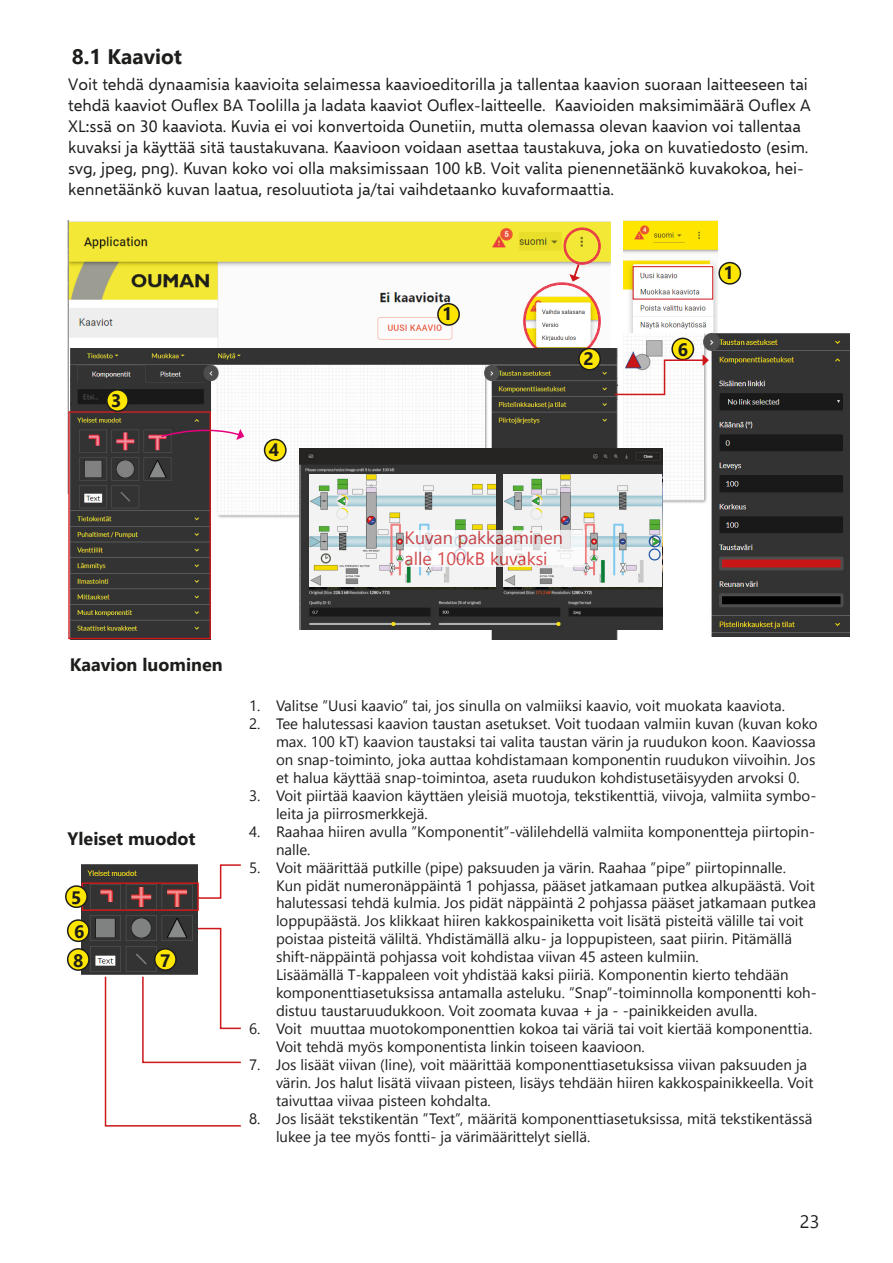
<style>
.page{position:relative;width:893px;height:1263px;background:#fff}
.page>*{position:absolute;margin:0;border:0;box-sizing:border-box;transform-origin:0 0}
.Otsikko_no_language_22_24{font:700 21px "Nirmala UI";color:#1d1d1b}
.t1{font:700 18px "Nirmala UI";color:#1d1d1b}
.t2{font:18px/21px "Nirmala UI";color:#cd171a}
.t3{font:18px "Nirmala UI";color:#1d1d1b}
.Ingressi_10_12_no-language{font:16.5px/21px "Selawik";color:#1d1d1b}
.t4{font:15px/18px "Nirmala UI";color:#1d1d1b}
</style>
<div class="page">
<img style="left:81px;top:864px;width:117px;height:110px">
<img style="left:68px;top:221px;width:542px;height:273px">
<div style="left:564px;top:228px;width:37px;height:37px;border:1px solid #e73247;border-radius:50%"></div>
<div style="left:565px;top:229px;width:35px;height:35px;border:1px solid #e73247;border-radius:50%"></div>
<div style="left:565px;top:229px;width:34px;height:34px;border:1px solid #e73247;border-radius:50%"></div>
<img style="left:526px;top:296px;width:73px;height:52px">
<svg style="left:569px;top:264px;width:11px;height:18px"></svg>
<img style="left:71px;top:348px;width:547px;height:291px">
<svg style="left:159px;top:424px;width:85px;height:16px"></svg>
<div style="left:438px;top:304px;width:21px;height:21px;background:#ffe600;border-radius:50%"></div>
<div style="left:437px;top:303px;width:23px;height:23px;border:2px solid #1d1d1b;border-radius:50%"></div>
<div style="left:719px;top:263px;width:21px;height:21px;background:#ffe600;border-radius:50%"></div>
<div style="left:718px;top:262px;width:23px;height:23px;border:2px solid #1d1d1b;border-radius:50%"></div>
<div style="left:265px;top:439px;width:21px;height:22px;background:#ffe600;border-radius:50%"></div>
<div style="left:264px;top:439px;width:23px;height:22px;border:2px solid #1d1d1b;border-radius:50%"></div>
<div style="left:579px;top:348px;width:21px;height:22px;background:#ffe600;border-radius:50%"></div>
<div style="left:578px;top:348px;width:23px;height:22px;border:2px solid #1d1d1b;border-radius:50%"></div>
<div style="left:68px;top:411px;width:143px;height:228px;border:1px solid #cd171a"></div>
<svg style="left:197px;top:864px;width:44px;height:35px"></svg>
<div style="left:82px;top:882px;width:117px;height:29px;border:2px solid #cd171a"></div>
<img style="left:623px;top:221px;width:94px;height:112px">
<div style="left:633px;top:266px;width:80px;height:33px;border:1px solid #cd171a"></div>
<div style="left:107px;top:390px;width:21px;height:21px;background:#ffe600;border-radius:50%"></div>
<div style="left:106px;top:389px;width:23px;height:23px;border:2px solid #1d1d1b;border-radius:50%"></div>
<div style="left:68px;top:920px;width:21px;height:21px;background:#ffe600;border-radius:50%"></div>
<div style="left:67px;top:919px;width:23px;height:23px;border:2px solid #1d1d1b;border-radius:50%"></div>
<svg style="left:104px;top:927px;width:137px;height:200px"></svg>
<div style="left:68px;top:949px;width:21px;height:21px;background:#ffe600;border-radius:50%"></div>
<div style="left:67px;top:948px;width:23px;height:23px;border:2px solid #1d1d1b;border-radius:50%"></div>
<div style="left:155px;top:949px;width:21px;height:21px;background:#ffe600;border-radius:50%"></div>
<div style="left:154px;top:948px;width:23px;height:23px;border:2px solid #1d1d1b;border-radius:50%"></div>
<img style="left:623px;top:333px;width:226px;height:303px">
<div style="left:672px;top:338px;width:21px;height:22px;background:#ffe600;border-radius:50%"></div>
<div style="left:671px;top:338px;width:23px;height:22px;border:2px solid #1d1d1b;border-radius:50%"></div>
<svg style="left:613px;top:354px;width:96px;height:42px"></svg>
<div style="left:66px;top:886px;width:21px;height:21px;background:#ffe600;border-radius:50%"></div>
<div style="left:65px;top:885px;width:23px;height:23px;border:2px solid #1d1d1b;border-radius:50%"></div>
<img style="left:299px;top:448px;width:363px;height:182px">
<img style="left:309px;top:474px;width:187px;height:112px">
<img style="left:503px;top:474px;width:159px;height:112px">
<svg style="left:405px;top:531px;width:180px;height:36px"></svg>
<p class="Otsikko_no_language_22_24" style="left:72px;top:39px;width:112px">8.1 Kaaviot</p>
<p class="Ingressi_10_12_no-language" style="left:68px;top:74px;width:744px">Voit tehdä dynaamisia kaavioita selaimessa kaavioeditorilla ja tallentaa kaavion suoraan laitteeseen tai tehdä kaaviot Ouflex BA Toolilla ja ladata kaaviot Ouflex-laitteelle. Kaavioiden maksimimäärä Ouflex A XL:ssä on 30 kaaviota. Kuvia ei voi konvertoida Ounetiin, mutta olemassa olevan kaavion voi tallentaa kuvaksi ja käyttää sitä taustakuvana. Kaavioon voidaan asettaa taustakuva, joka on kuvatiedosto (esim. svg, jpeg, png). Kuvan koko voi olla maksimissaan 100 kB. Voit valita pienennetäänkö kuvakokoa, hei&shy;kennetäänkö kuvan laatua, resoluutiota ja/tai vaihdetaanko kuvaformaattia.</p>
<p class="t1" style="left:111px;top:385px;width:12px">3</p>
<p class="t1" style="left:269px;top:435px;width:12px">4</p>
<p class="t1" style="left:442px;top:299px;width:12px">1</p>
<p class="t1" style="left:583px;top:344px;width:12px">2</p>
<p class="t2" style="left:405px;top:526px;width:160px">Kuvan pakkaaminen alle 100kB kuvaksi</p>
<p class="t1" style="left:678px;top:335px;width:12px">6</p>
<p class="t1" style="left:724px;top:258px;width:12px">1</p>
<p class="t1" style="left:70px;top:650px;width:154px">Kaavion luominen</p>
<p class="t1" style="left:68px;top:824px;width:130px">Yleiset muodot</p>
<p class="t1" style="left:71px;top:883px;width:12px">5</p>
<p class="t1" style="left:74px;top:917px;width:12px">6</p>
<p class="t1" style="left:73px;top:946px;width:12px">8</p>
<p class="t1" style="left:160px;top:946px;width:12px">7</p>
<p class="t4" style="left:249px;top:695px;width:537px">1. Valitse ”Uusi kaavio” tai, jos sinulla on valmiiksi kaavio, voit muokata kaaviota.</p>
<p class="t4" style="left:276px;top:713px;width:543px;text-indent:-27px">2. Tee halutessasi kaavion taustan asetukset. Voit tuodaan valmiin kuvan (kuvan koko max. 100 kT) kaavion taustaksi tai valita taustan värin ja ruudukon koon. Kaaviossa on snap-toiminto, joka auttaa kohdistamaan komponentin ruudukon viivoihin. Jos et halua käyttää snap-toimintoa, aseta ruudukon kohdistusetäisyyden arvoksi 0.</p>
<p class="t4" style="left:276px;top:785px;width:542px;text-indent:-27px">3. Voit piirtää kaavion käyttäen yleisiä muotoja, tekstikenttiä, viivoja, valmiita symbo&shy;leita ja piirrosmerkkejä.</p>
<p class="t4" style="left:276px;top:821px;width:541px;text-indent:-27px">4. Raahaa hiiren avulla ”Komponentit”-välilehdellä valmiita komponentteja piirtopin&shy;nalle.</p>
<p class="t4" style="left:276px;top:857px;width:540px;text-indent:-27px">5. Voit määrittää putkille (pipe) paksuuden ja värin. Raahaa ”pipe” piirtopinnalle.<br>Kun pidät numeronäppäintä 1 pohjassa, pääset jatkamaan putkea alkupäästä. Voit</p>
<p class="t4" style="left:276px;top:893px;width:542px">halutessasi tehdä kulmia. Jos pidät näppäintä 2 pohjassa pääset jatkamaan putkea loppupäästä. Jos klikkaat hiiren kakkospainiketta voit lisätä pisteitä välille tai voit poistaa pisteitä väliltä. Yhdistämällä alku- ja loppupisteen, saat piirin. Pitämällä shift-näppäintä pohjassa voit kohdistaa viivan 45 asteen kulmiin.<br>Lisäämällä T-kappaleen voit yhdistää kaksi piiriä. Komponentin kierto tehdään komponenttiasetuksissa antamalla asteluku. ”Snap”-toiminnolla komponentti koh&shy;distuu taustaruudukkoon. Voit zoomata kuvaa + ja - -painikkeiden avulla.</p>
<p class="t4" style="left:276px;top:1019px;width:538px;text-indent:-27px">6. Voit muuttaa muotokomponenttien kokoa tai väriä tai voit kiertää komponenttia.<br>Voit tehdä myös komponentista linkin toiseen kaavioon.</p>
<p class="t4" style="left:276px;top:1055px;width:539px;text-indent:-27px">7. Jos lisäät viivan (line), voit määrittää komponenttiasetuksissa viivan paksuuden ja värin. Jos halut lisätä viivaan pisteen, lisäys tehdään hiiren kakkospainikkeella. Voit taivuttaa viivaa pisteen kohdalta.</p>
<p class="t4" style="left:276px;top:1109px;width:538px;text-indent:-27px">8. Jos lisäät tekstikentän ”Text”, määritä komponenttiasetuksissa, mitä tekstikentässä lukee ja tee myös fontti- ja värimäärittelyt siellä.</p>
<p class="t3" style="left:800px;top:1206px;width:21px">23</p>
</div>
